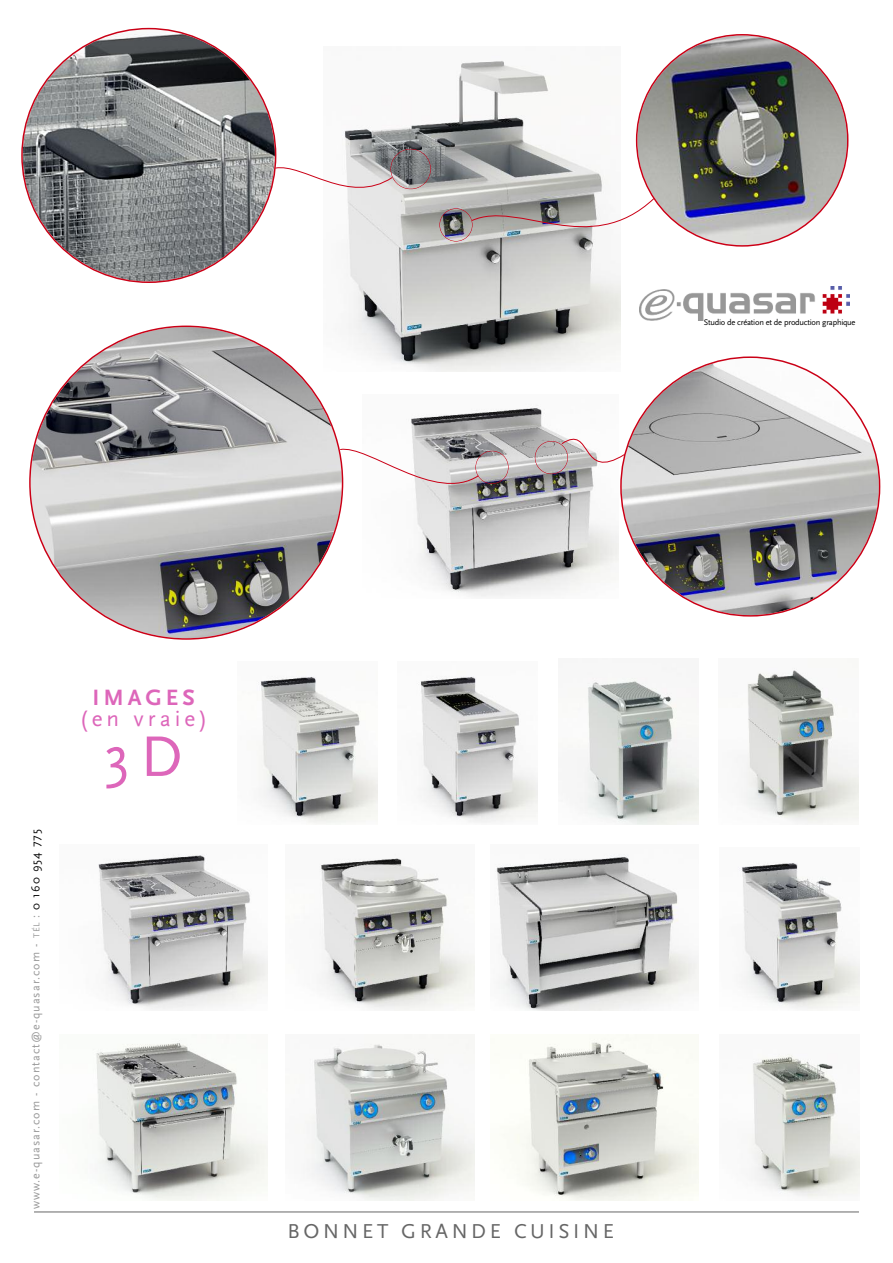
<style>
.page{position:relative;width:893px;height:1263px;background:#fff}
.page>*{position:absolute;margin:0;border:0;box-sizing:border-box;transform-origin:0 0}
.t1{font:59.7px "Scala Sans";color:#dd66ba}
.t2{font:23.25px "Scala Sans";letter-spacing:.17em;color:#dd66ba}
.t3{font:700 23.25px "Scala Sans";letter-spacing:.17em;color:#dd66ba}
.t4{font:21px "Scala Sans";letter-spacing:.17em;color:#666}
.t5{font:12px "Scala Sans";letter-spacing:.085em;color:#999}
.t6{font:8.4px "Scala Sans";letter-spacing:-.03em;color:#000}
.s1{font-size:9px}
.s2{color:#000}
</style>
<div class="page">
<hr style="left:34px;top:1212px;width:825px;height:1px;background:#666">
<img style="left:98px;top:854px;width:170px;height:156px">
<img style="left:411px;top:405px;width:208px;height:192px">
<svg style="left:29px;top:326px;width:313px;height:314px"></svg>
<svg style="left:620px;top:356px;width:260px;height:261px"></svg>
<img style="left:320px;top:858px;width:154px;height:152px">
<img style="left:495px;top:854px;width:204px;height:156px">
<img style="left:739px;top:863px;width:120px;height:146px">
<img style="left:258px;top:676px;width:119px;height:148px">
<img style="left:418px;top:676px;width:120px;height:147px">
<img style="left:96px;top:1040px;width:172px;height:160px">
<img style="left:305px;top:1043px;width:169px;height:157px">
<img style="left:503px;top:1035px;width:196px;height:165px">
<img style="left:749px;top:1054px;width:110px;height:144px">
<img style="left:580px;top:678px;width:119px;height:146px">
<img style="left:744px;top:668px;width:115px;height:156px">
<img style="left:323px;top:61px;width:298px;height:310px">
<img style="left:636px;top:34px;width:212px;height:213px">
<svg style="left:21px;top:28px;width:255px;height:255px"></svg>
<div style="left:439px;top:208px;width:34px;height:33px;border:1px solid #ca0016;border-radius:50%"></div>
<div style="left:475px;top:451px;width:34px;height:33px;border:1px solid #ca0016;border-radius:50%"></div>
<div style="left:535px;top:441px;width:33px;height:33px;border:1px solid #ca0016;border-radius:50%"></div>
<div style="left:390px;top:149px;width:41px;height:40px;border:1px solid #ca0016;border-radius:50%"></div>
<svg style="left:471px;top:198px;width:183px;height:61px"></svg>
<svg style="left:561px;top:423px;width:64px;height:60px"></svg>
<svg style="left:340px;top:444px;width:139px;height:60px"></svg>
<svg style="left:275px;top:163px;width:118px;height:43px"></svg>
<img style="left:639px;top:286px;width:210px;height:35px">
<p class="t6" style="left:704px;top:317px;width:153px">Studio de création et de production graphique</p>
<p class="t5" style="left:28px;top:1209px;width:381px;rotate:-90deg">www.e-quasar.com - contact@e-quasar.com - <span class="s1">TÉL</span> : <span class="s2">0 160 954 775</span></p>
<h2 class="t3" style="left:92px;top:683px;width:104px">IMAGES</h2>
<h2 class="t2" style="left:79px;top:704px;width:130px">(en vraie)</h2>
<h1 class="t1" style="left:104px;top:720px;width:80px">3D</h1>
<h3 class="t4" style="left:287px;top:1218px;width:328px">BONNET GRANDE CUISINE</h3>
</div>
